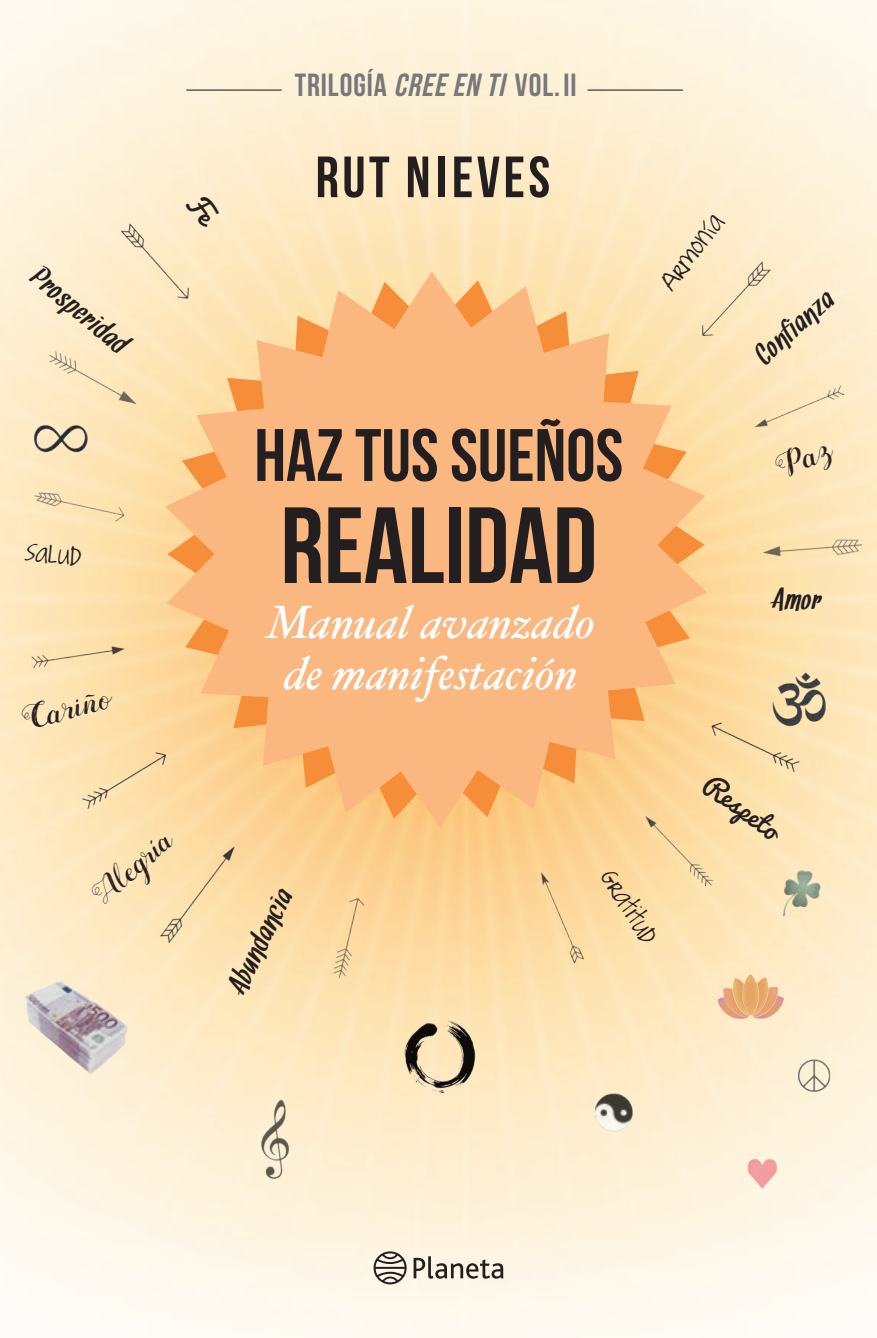
<style>
.page{position:relative;width:877px;height:1338px;background:#fff}
.page>*{position:absolute;margin:0;border:0;box-sizing:border-box;transform-origin:0 0}
.t1{font:700 108px "Bebas Neue";color:#231f20}
.t2{font:700 74px "Bebas Neue";color:#231f20}
.t3{font:700 58px "Bebas Neue";letter-spacing:.06em;color:#231f20}
.t4{font:italic 46.8px/50.6px "Hoefler Text";color:#fff;text-align:center}
.t5{font:36px "Mightype Script";color:#231f20}
.t6{font:34px "Mightype Script";color:#231f20}
.t7{font:700 32px "Bebas Neue";letter-spacing:.03em;color:#76787b}
.t8{font:32px "Joyful Juliana";color:#231f20}
.t9{font:30px "Snickles";color:#231f20}
.t10{font:26px "Pacifico";color:#231f20}
.s1{font-style:italic}
</style>
<div class="page">
<div style="left:7px;top:1272px;width:865px;height:41px;background:#fef9ef"></div>
<svg style="left:373px;top:1272px;width:130px;height:12px;background:#c7c1b6"></svg>
<img style="left:0;top:82px;width:876px;height:1190px">
<div style="left:771px;top:442px;width:67px;height:38px;background:#fee6b9"></div>
<svg style="left:185px;top:191px;width:34px;height:38px"></svg>
<p class="t9" style="left:45px;top:263px;width:117px;rotate:40deg">Prosperidad</p>
<p class="t8" style="left:26px;top:536px;width:58px;rotate:5deg">Salud</p>
<p class="t5" style="left:17px;top:700px;width:93px;rotate:-15deg">Cariño</p>
<p class="t6" style="left:84px;top:884px;width:97px;rotate:-42deg">Alegría</p>
<p class="t7" style="left:294px;top:68px;width:283px">TRILOGÍA <span class="s1">CREE EN TI</span> Vol. II</p>
<h3 class="t3" style="left:315px;top:145px;width:236px">RUT NIEVES</h3>
<h2 class="t2" style="left:254px;top:414px;width:370px">HAZ TUS SUEÑOS</h2>
<h1 class="t1" style="left:280px;top:486px;width:318px">REALIDAD</h1>
<h3 class="t4" style="left:266px;top:596px;width:330px">Manual avanzado de manifestación</h3>
<p class="t8" style="left:652px;top:277px;width:89px;rotate:-53deg">Armonía</p>
<p class="t9" style="left:750px;top:348px;width:97px;rotate:-42deg">Confianza</p>
<p class="t9" style="left:773px;top:585px;width:50px;rotate:1deg">Amor</p>
<p class="t10" style="left:714px;top:769px;width:89px;rotate:37deg">Respeto</p>
<p class="t9" style="left:224px;top:984px;width:114px;rotate:-64deg">Abundancia</p>
<p class="t8" style="left:620px;top:862px;width:84px;rotate:58deg">Gratitud</p>
</div>
